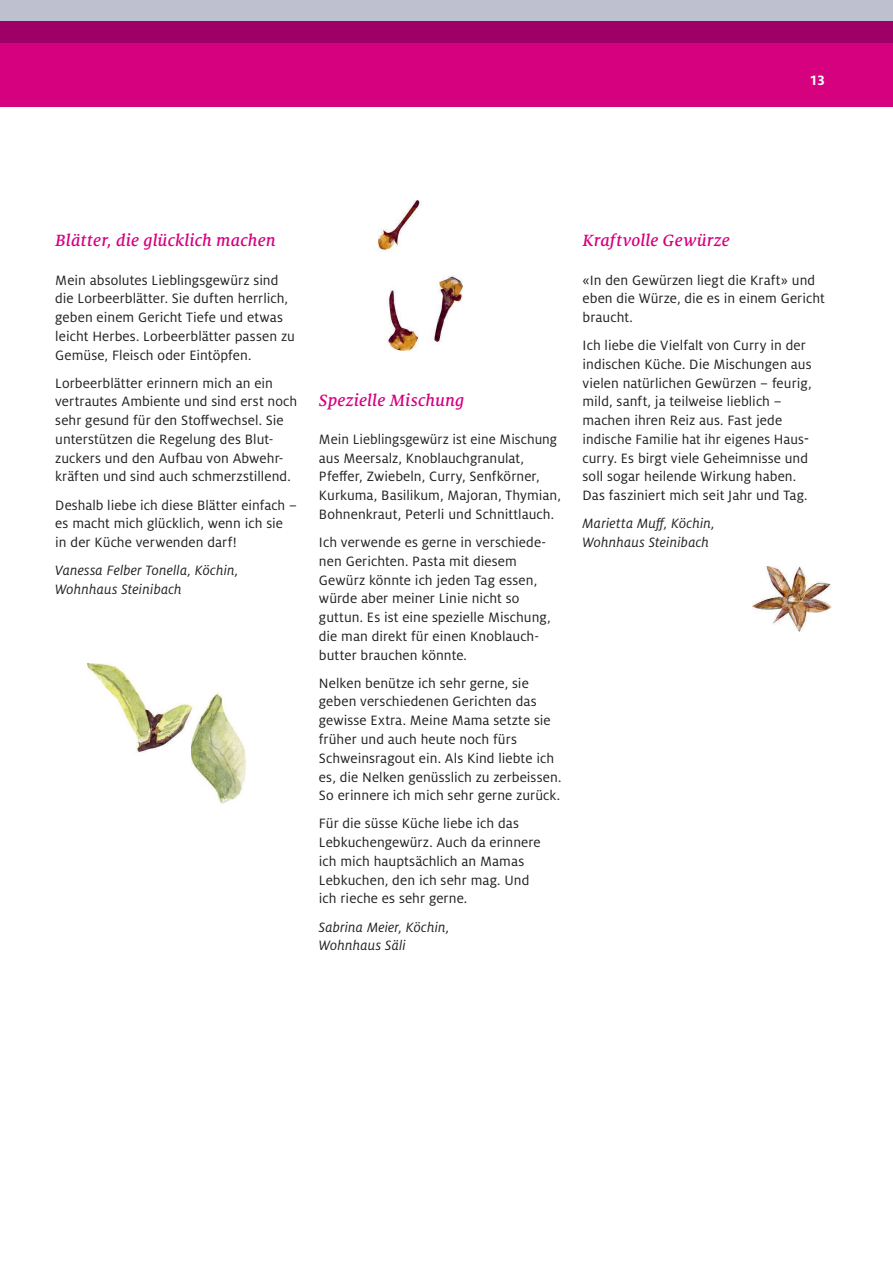
<style>
.page{position:relative;width:893px;height:1263px;background:#fff}
.page>*{position:absolute;margin:0;border:0;box-sizing:border-box;transform-origin:0 0}
.t1{font:italic 500 18px "Milo Serif OT";letter-spacing:.01em;color:#d6017f}
.t2{font:15px/18.8px "Milo OT";letter-spacing:.005em;color:#231f20}
.t3{font:italic 15px/18.8px "Milo OT";letter-spacing:.01em;color:#231f20}
.t4{font:700 15px "Milo OT";color:#fff}
</style>
<div class="page">
<div style="left:0;top:0;width:893px;height:43px;background:#bec0d0"></div>
<svg style="left:0;top:21px;width:893px;height:85px;background:#c70078"></svg>
<img style="left:753px;top:567px;width:79px;height:64px">
<img style="left:378px;top:200px;width:84px;height:150px">
<img style="left:87px;top:663px;width:159px;height:141px">
<p class="t4" style="left:810px;top:72px;width:17px">13</p>
<p class="t1" style="left:55px;top:231px;width:222px">Blätter, die glücklich machen</p>
<p class="t2" style="left:55px;top:271px;width:241px">Mein absolutes Lieblingsgewürz sind die Lorbeerblätter. Sie duften herrlich, geben einem Gericht Tiefe und etwas leicht Herbes. Lorbeerblätter passen zu Gemüse, Fleisch oder Eintöpfen.</p>
<p class="t2" style="left:55px;top:374px;width:244px">Lorbeerblätter erinnern mich an ein vertrautes Ambiente und sind erst noch sehr gesund für den Stoffwechsel. Sie unterstützen die Regelung des Blut&shy;zuckers und den Aufbau von Abwehr&shy;kräften und sind auch schmerzstillend.</p>
<p class="t2" style="left:55px;top:496px;width:243px">Deshalb liebe ich diese Blätter einfach – es macht mich glücklich, wenn ich sie in der Küche verwenden darf!</p>
<p class="t3" style="left:55px;top:561px;width:185px">Vanessa Felber Tonella, Köchin,<br>Wohnhaus Steinibach</p>
<p class="t1" style="left:319px;top:391px;width:147px">Spezielle Mischung</p>
<p class="t2" style="left:319px;top:430px;width:243px">Mein Lieblingsgewürz ist eine Mischung aus Meersalz, Knoblauchgranulat, Pfeffer, Zwiebeln, Curry, Senfkörner, Kurkuma, Basilikum, Majoran, Thymian, Bohnenkraut, Peterli und Schnittlauch.</p>
<p class="t2" style="left:319px;top:533px;width:233px">Ich verwende es gerne in verschiede&shy;nen Gerichten. Pasta mit diesem Gewürz könnte ich jeden Tag essen, würde aber meiner Linie nicht so guttun. Es ist eine spezielle Mischung, die man direkt für einen Knoblauch&shy;butter brauchen könnte.</p>
<p class="t2" style="left:319px;top:674px;width:244px">Nelken benütze ich sehr gerne, sie geben verschiedenen Gerichten das gewisse Extra. Meine Mama setzte sie früher und auch heute noch fürs Schweinsragout ein. Als Kind liebte ich es, die Nelken genüsslich zu zerbeissen.<br>So erinnere ich mich sehr gerne zurück.</p>
<p class="t2" style="left:319px;top:814px;width:223px">Für die süsse Küche liebe ich das<br>Lebkuchengewürz. Auch da erinnere ich mich hauptsächlich an Mamas<br>Lebkuchen, den ich sehr mag. Und ich rieche es sehr gerne.</p>
<p class="t3" style="left:319px;top:917px;width:132px">Sabrina Meier, Köchin,<br>Wohnhaus Säli</p>
<p class="t1" style="left:583px;top:231px;width:149px">Kraftvolle Gewürze</p>
<p class="t2" style="left:583px;top:271px;width:244px">«In den Gewürzen liegt die Kraft» und eben die Würze, die es in einem Gericht braucht.</p>
<p class="t2" style="left:583px;top:336px;width:231px">Ich liebe die Vielfalt von Curry in der indischen Küche. Die Mischungen aus vielen natürlichen Gewürzen – feurig, mild, sanft, ja teilweise lieblich – machen ihren Reiz aus. Fast jede indische Familie hat ihr eigenes Haus&shy;curry. Es birgt viele Geheimnisse und soll sogar heilende Wirkung haben.<br>Das fasziniert mich seit Jahr und Tag.</p>
<p class="t3" style="left:583px;top:514px;width:134px">Marietta Muff, Köchin,<br>Wohnhaus Steinibach</p>
</div>
